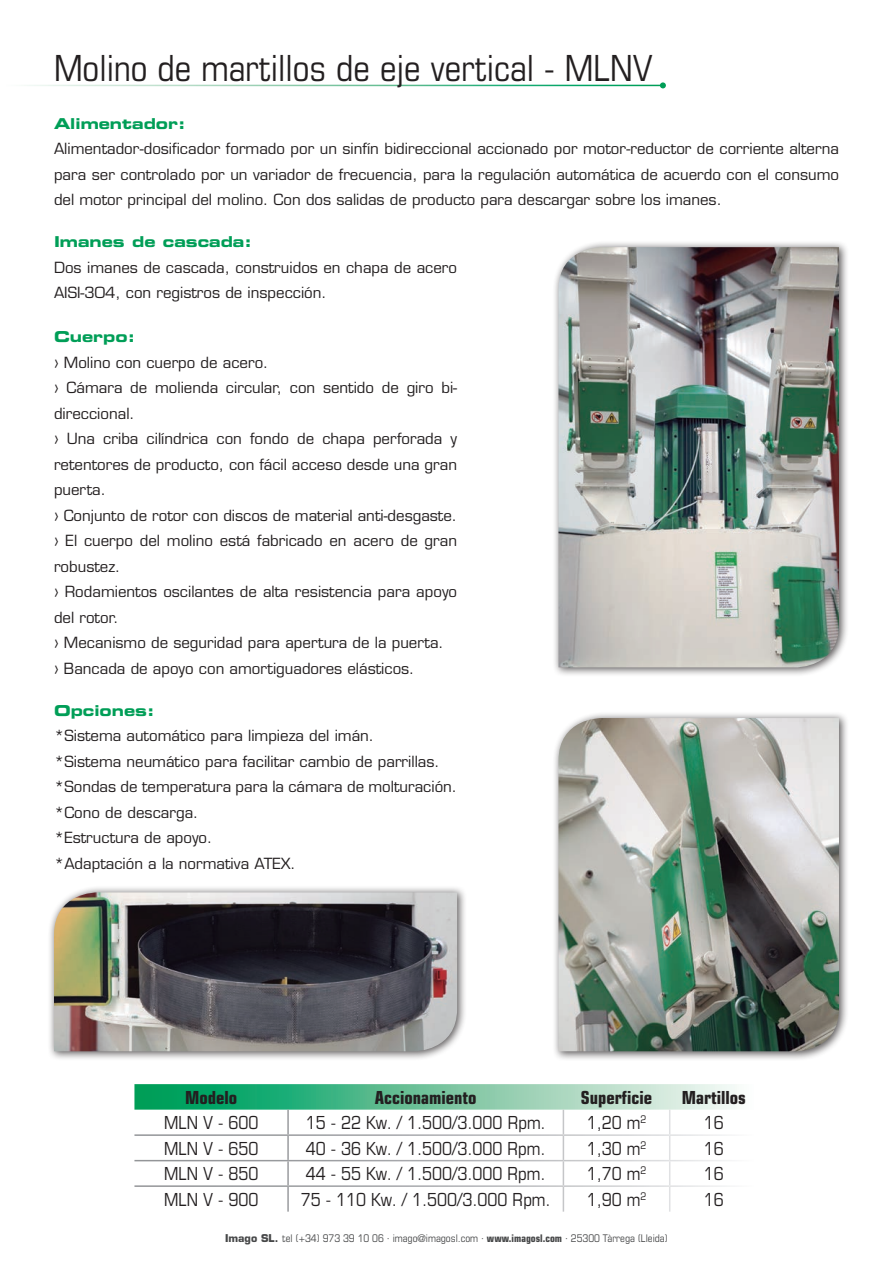
<style>
.page{position:relative;width:893px;height:1263px;background:#fff}
.page>*{position:absolute;margin:0;border:0;box-sizing:border-box;transform-origin:0 0}
.t1{font:condensed 36px "Eurostile LT Std";color:#231f20}
.t2{font:condensed 18px "Eurostile LT Std";color:#231f20}
.t3{font:700 condensed 18px "Eurostile LT Std";color:#231f20}
.text_petit{font:15px/25.5px "Eurostile LT Std";color:#231f20}
.text_petit-2{font:15px "Eurostile LT Std Bold Ex 2";color:#009e57}
.t4{font:condensed 10.5px "Eurostile LT Std";color:#464748}
.s1{font-weight:700;font-stretch:normal}
.s2{font-weight:700}
</style>
<div class="page">
<svg style="left:134px;top:1084px;width:601px;height:127px"></svg>
<hr style="left:134px;top:1134px;width:154px;height:2px;background:#fff">
<hr style="left:288px;top:1134px;width:275px;height:2px;background:#fff">
<hr style="left:563px;top:1134px;width:107px;height:2px;background:#fff">
<hr style="left:670px;top:1134px;width:88px;height:2px;background:#fff">
<hr style="left:134px;top:1160px;width:154px;height:1px;background:#fff">
<hr style="left:288px;top:1160px;width:275px;height:1px;background:#fff">
<hr style="left:563px;top:1160px;width:107px;height:1px;background:#fff">
<hr style="left:670px;top:1160px;width:88px;height:1px;background:#fff">
<svg style="left:660px;top:82px;width:6px;height:6px"></svg>
<div style="left:552px;top:240px;width:297px;height:437px;background:#231f20;opacity:.75"></div>
<img style="left:558px;top:247px;width:281px;height:420px">
<div style="left:47px;top:886px;width:420px;height:175px;background:#231f20;opacity:.75"></div>
<img style="left:54px;top:892px;width:403px;height:159px">
<div style="left:552px;top:711px;width:297px;height:350px;background:#231f20;opacity:.75"></div>
<img style="left:558px;top:718px;width:281px;height:333px">
<p class="t1" style="left:54px;top:47px;width:600px">Molino de martillos de eje vertical - MLNV</p>
<p class="text_petit-2" style="left:54px;top:113px;width:133px">Alimentador:</p>
<p class="text_petit" style="left:54px;top:136px;width:786px;text-align:justify">Alimentador-dosificador formado por un sinfín bidireccional accionado por motor-reductor de corriente alterna para ser controlado por un variador de frecuencia, para la regulación automática de acuerdo con el consumo del motor principal del molino. Con dos salidas de producto para descargar sobre los imanes.</p>
<p class="text_petit-2" style="left:54px;top:231px;width:199px">Imanes de cascada:</p>
<p class="text_petit" style="left:54px;top:254px;width:405px">Dos imanes de cascada, construidos en chapa de acero<br>AISI-304, con registros de inspección.</p>
<p class="text_petit-2" style="left:54px;top:326px;width:83px">Cuerpo:</p>
<p class="text_petit" style="left:54px;top:349px;width:216px">› Molino con cuerpo de acero.</p>
<p class="text_petit" style="left:54px;top:375px;width:405px">› Cámara de molienda circular, con sentido de giro bi&shy;direccional.</p>
<p class="text_petit" style="left:54px;top:426px;width:405px;text-align:justify">› Una criba cilíndrica con fondo de chapa perforada y retentores de producto, con fácil acceso desde una gran puerta.</p>
<p class="text_petit" style="left:54px;top:502px;width:405px">› Conjunto de rotor con discos de material anti-desgaste.</p>
<p class="text_petit" style="left:54px;top:528px;width:405px">› El cuerpo del molino está fabricado en acero de gran robustez.</p>
<p class="text_petit" style="left:54px;top:579px;width:405px">› Rodamientos oscilantes de alta resistencia para apoyo del rotor.</p>
<p class="text_petit" style="left:54px;top:630px;width:391px">› Mecanismo de seguridad para apertura de la puerta.</p>
<p class="text_petit" style="left:54px;top:655px;width:362px">› Bancada de apoyo con amortiguadores elásticos.</p>
<p class="text_petit-2" style="left:54px;top:699px;width:102px">Opciones:</p>
<p class="text_petit" style="left:54px;top:723px;width:322px">*Sistema automático para limpieza del imán.</p>
<p class="text_petit" style="left:54px;top:748px;width:387px">*Sistema neumático para facilitar cambio de parrillas.</p>
<p class="text_petit" style="left:54px;top:774px;width:405px">*Sondas de temperatura para la cámara de molturación.</p>
<p class="text_petit" style="left:54px;top:799px;width:146px">*Cono de descarga.</p>
<p class="text_petit" style="left:54px;top:825px;width:160px">*Estructura de apoyo.</p>
<p class="text_petit" style="left:54px;top:850px;width:243px">*Adaptación a la normativa ATEX.</p>
<p class="t3" style="left:185px;top:1086px;width:54px">Modelo</p>
<p class="t3" style="left:375px;top:1086px;width:103px">Accionamiento</p>
<p class="t3" style="left:581px;top:1086px;width:73px">Superficie</p>
<p class="t3" style="left:682px;top:1086px;width:66px">Martillos</p>
<p class="t2" style="left:164px;top:1112px;width:96px">MLN V - 600</p>
<p class="t2" style="left:306px;top:1112px;width:241px">15 - 22 Kw. / 1.500/3.000 Rpm.</p>
<p class="t2" style="left:587px;top:1112px;width:61px">1,20 m<sup>2</sup></p>
<p class="t2" style="left:704px;top:1112px;width:22px">16</p>
<p class="t2" style="left:164px;top:1137px;width:96px">MLN V - 650</p>
<p class="t2" style="left:306px;top:1137px;width:241px">40 - 36 Kw. / 1.500/3.000 Rpm.</p>
<p class="t2" style="left:587px;top:1137px;width:61px">1,30 m<sup>2</sup></p>
<p class="t2" style="left:704px;top:1137px;width:22px">16</p>
<p class="t2" style="left:164px;top:1163px;width:96px">MLN V - 850</p>
<p class="t2" style="left:306px;top:1163px;width:241px">44 - 55 Kw. / 1.500/3.000 Rpm.</p>
<p class="t2" style="left:587px;top:1163px;width:61px">1,70 m<sup>2</sup></p>
<p class="t2" style="left:704px;top:1163px;width:22px">16</p>
<p class="t2" style="left:164px;top:1188px;width:96px">MLN V - 900</p>
<p class="t2" style="left:301px;top:1188px;width:251px">75 - 110 Kw. / 1.500/3.000 Rpm.</p>
<p class="t2" style="left:587px;top:1188px;width:61px">1,90 m<sup>2</sup></p>
<p class="t2" style="left:704px;top:1188px;width:22px">16</p>
<p class="t4" style="left:225px;top:1232px;width:444px"><span class="s1">Imago SL.</span> tel (+34) 973 39 10 06 · imago@imagosl.com · <span class="s2">www.imagosl.com</span> · 25300 Tàrrega (Lleida)</p>
</div>
